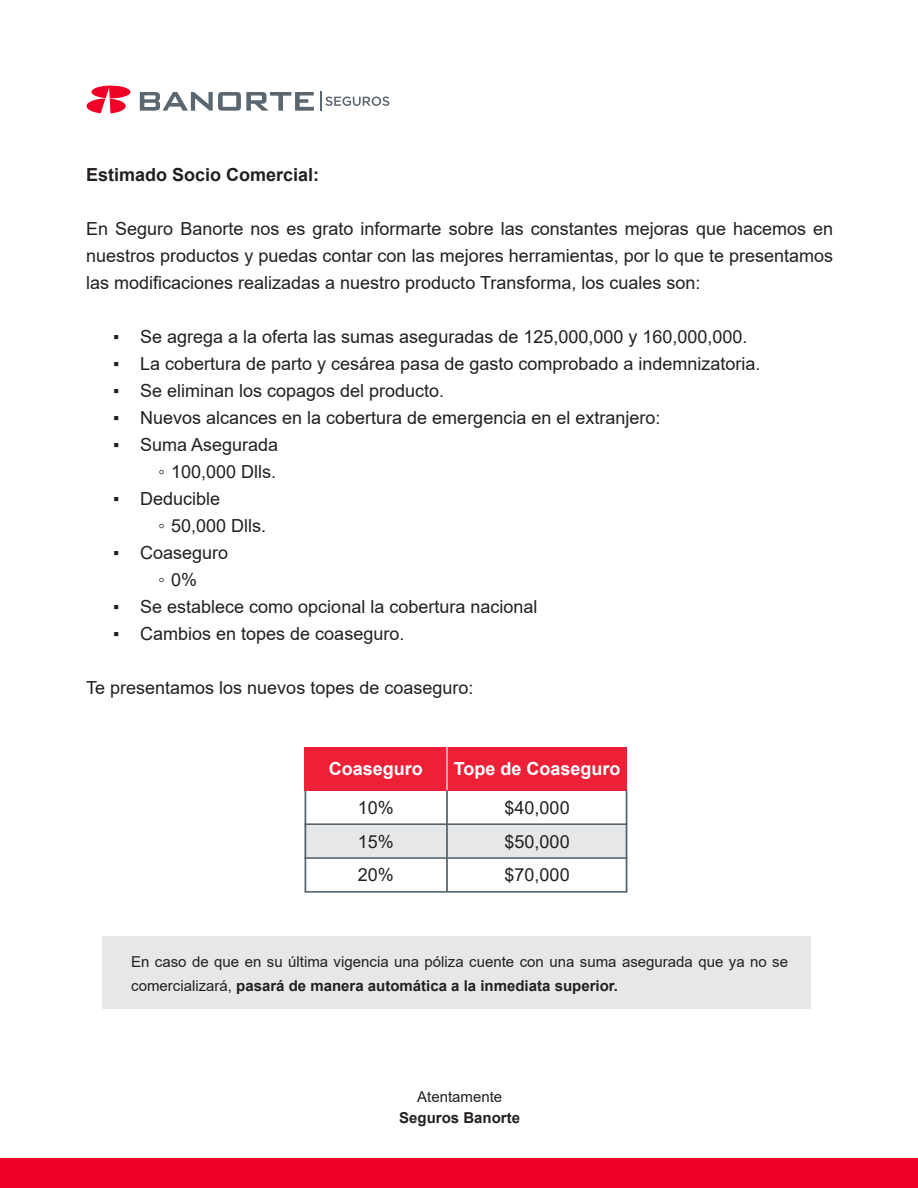
<style>
.page{position:relative;width:918px;height:1188px;background:#fff}
.page>*{position:absolute;margin:0;border:0;box-sizing:border-box;transform-origin:0 0}
.t1{font:18px/27px "Arial";color:#231f20}
.t2{font:700 18px "Arial";color:#fff}
.t3{font:700 18px "Arial";color:#231f20}
.t4{font:15px/24px "Arial";color:#231f20}
.t5{font:700 15px "Arial";color:#231f20}
.s1{font-weight:700}
</style>
<div class="page">
<div style="left:102px;top:936px;width:709px;height:73px;background:#e6e7e9"></div>
<div style="left:305px;top:824px;width:322px;height:34px;background:#e6e7e9"></div>
<div style="left:305px;top:747px;width:322px;height:43px;background:#ed2037"></div>
<hr style="left:446px;top:790px;width:2px;height:102px;background:#55636c">
<hr style="left:305px;top:790px;width:1px;height:102px;background:#55636c">
<hr style="left:626px;top:790px;width:1px;height:102px;background:#55636c">
<hr style="left:446px;top:747px;width:2px;height:43px;background:#fff">
<hr style="left:305px;top:823px;width:322px;height:2px;background:#55636c">
<hr style="left:305px;top:857px;width:322px;height:2px;background:#55636c">
<hr style="left:305px;top:891px;width:322px;height:2px;background:#55636c">
<div style="left:0;top:1159px;width:918px;height:29px;background:#ef0027"></div>
<svg style="left:86px;top:85px;width:45px;height:28px"></svg>
<svg style="left:140px;top:92px;width:174px;height:19px"></svg>
<svg style="left:321px;top:91px;width:69px;height:20px"></svg>
<p class="t3" style="left:86px;top:162px;width:235px">Estimado Socio Comercial:</p>
<p class="t1" style="left:86px;top:215px;width:749px;text-align:justify">En Seguro Banorte nos es grato informarte sobre las constantes mejoras que hacemos en nuestros productos y puedas contar con las mejores herramientas, por lo que te presentamos las modificaciones realizadas a nuestro producto Transforma, los cuales son:</p>
<p class="t1" style="left:113px;top:323px;width:636px">▪ Se agrega a la oferta las sumas aseguradas de 125,000,000 y 160,000,000.</p>
<p class="t1" style="left:113px;top:350px;width:649px">▪ La cobertura de parto y cesárea pasa de gasto comprobado a indemnizatoria.</p>
<p class="t1" style="left:113px;top:377px;width:333px">▪ Se eliminan los copagos del producto.</p>
<p class="t1" style="left:113px;top:404px;width:549px">▪ Nuevos alcances en la cobertura de emergencia en el extranjero:</p>
<p class="t1" style="left:113px;top:431px;width:167px;text-align:right">▪ Suma Asegurada ◦ 100,000 Dlls.</p>
<p class="t1" style="left:158px;top:485px;width:109px;text-indent:-45px">▪ Deducible<br>◦ 50,000 Dlls.</p>
<p class="t1" style="left:159px;top:539px;width:71px;text-indent:-45px">▪ Coaseguro ◦ 0%</p>
<p class="t1" style="left:113px;top:593px;width:426px">▪ Se establece como opcional la cobertura nacional</p>
<p class="t1" style="left:113px;top:620px;width:293px">▪ Cambios en topes de coaseguro.</p>
<p class="t1" style="left:86px;top:674px;width:389px">Te presentamos los nuevos topes de coaseguro:</p>
<p class="t2" style="left:329px;top:756px;width:96px">Coaseguro</p>
<p class="t2" style="left:454px;top:756px;width:168px">Tope de Coaseguro</p>
<p class="t1" style="left:358px;top:794px;width:38px">10%</p>
<p class="t1" style="left:505px;top:794px;width:67px">$40,000</p>
<p class="t1" style="left:358px;top:828px;width:38px">15%</p>
<p class="t1" style="left:505px;top:828px;width:67px">$50,000</p>
<p class="t1" style="left:358px;top:861px;width:38px">20%</p>
<p class="t1" style="left:505px;top:861px;width:67px">$70,000</p>
<p class="t4" style="left:131px;top:950px;width:658px">En caso de que en su última vigencia una póliza cuente con una suma asegurada que ya no se comercializará, <span class="s1">pasará de manera automática a la inmediata superior.</span></p>
<p class="t4" style="left:417px;top:1085px;width:87px">Atentamente</p>
<p class="t5" style="left:399px;top:1107px;width:122px">Seguros Banorte</p>
</div>
